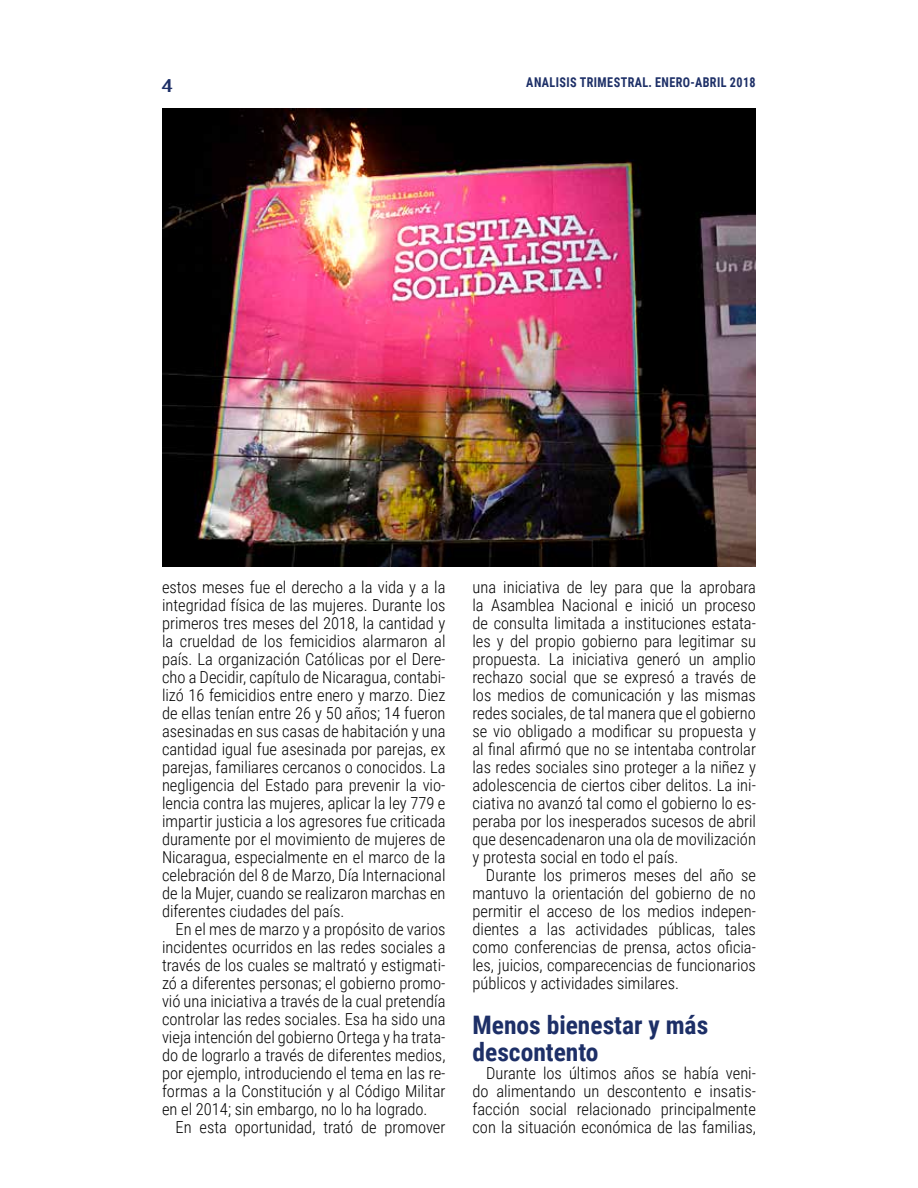
<style>
.page{position:relative;width:918px;height:1188px;background:#fff}
.page>*{position:absolute;margin:0;border:0;box-sizing:border-box;transform-origin:0 0}
.t1{font:700 25.5px/27px "Roboto Condensed";color:#1d2f67}
.t2{font:700 21px "Manuale";color:#1d2f67}
.t3{font:300 16.5px/18px "Roboto Condensed";color:#000;text-align:justify}
.t4{font:700 13.5px "Roboto Condensed";letter-spacing:.035em;color:#1d2f67;scale:.9 1}
</style>
<div class="page">
<img style="left:162px;top:108px;width:594px;height:458px">
<p class="t2" style="left:162px;top:71px;width:12px">4</p>
<p class="t4" style="left:526px;top:72px;width:256px">ANALISIS TRIMESTRAL. ENERO-ABRIL 2018</p>
<p class="t3" style="left:162px;top:578px;width:285px">estos meses fue el derecho a la vida y a la integridad física de las mujeres. Durante los primeros tres meses del 2018, la cantidad y la crueldad de los femicidios alarmaron al país. La organización Católicas por el Dere&shy;cho a Decidir, capítulo de Nicaragua, contabi&shy;lizó 16 femicidios entre enero y marzo. Diez de ellas tenían entre 26 y 50 años; 14 fueron asesinadas en sus casas de habitación y una cantidad igual fue asesinada por parejas, ex parejas, familiares cercanos o conocidos. La negligencia del Estado para prevenir la vio&shy;lencia contra las mujeres, aplicar la ley 779 e impartir justicia a los agresores fue criticada duramente por el movimiento de mujeres de Nicaragua, especialmente en el marco de la celebración del 8 de Marzo, Día Internacional de la Mujer, cuando se realizaron marchas en diferentes ciudades del país.</p>
<p class="t3" style="left:162px;top:920px;width:285px;text-indent:13px">En el mes de marzo y a propósito de varios incidentes ocurridos en las redes sociales a través de los cuales se maltrató y estigmati&shy;zó a diferentes personas; el gobierno promo&shy;vió una iniciativa a través de la cual pretendía controlar las redes sociales. Esa ha sido una vieja intención del gobierno Ortega y ha trata&shy;do de lograrlo a través de diferentes medios, por ejemplo, introduciendo el tema en las re&shy;formas a la Constitución y al Código Militar en el 2014; sin embargo, no lo ha logrado.</p>
<p class="t3" style="left:175px;top:1118px;width:272px">En esta oportunidad, trató de promover</p>
<p class="t3" style="left:472px;top:578px;width:285px">una iniciativa de ley para que la aprobara la Asamblea Nacional e inició un proceso de consulta limitada a instituciones estata&shy;les y del propio gobierno para legitimar su propuesta. La iniciativa generó un amplio rechazo social que se expresó a través de los medios de comunicación y las mismas redes sociales, de tal manera que el gobierno se vio obligado a modificar su propuesta y al final afirmó que no se intentaba controlar las redes sociales sino proteger a la niñez y adolescencia de ciertos ciber delitos. La ini&shy;ciativa no avanzó tal como el gobierno lo es&shy;peraba por los inesperados sucesos de abril que desencadenaron una ola de movilización y protesta social en todo el país.</p>
<p class="t3" style="left:472px;top:866px;width:285px;text-indent:13px">Durante los primeros meses del año se mantuvo la orientación del gobierno de no permitir el acceso de los medios indepen&shy;dientes a las actividades públicas, tales como conferencias de prensa, actos oficia&shy;les, juicios, comparecencias de funcionarios públicos y actividades similares.</p>
<h1 class="t1" style="left:472px;top:1011px;width:237px">Menos bienestar y más descontento</h1>
<p class="t3" style="left:473px;top:1064px;width:285px;text-indent:13px">Durante los últimos años se había veni&shy;do alimentando un descontento e insatis&shy;facción social relacionado principalmente con la situación económica de las familias,</p>
</div>
